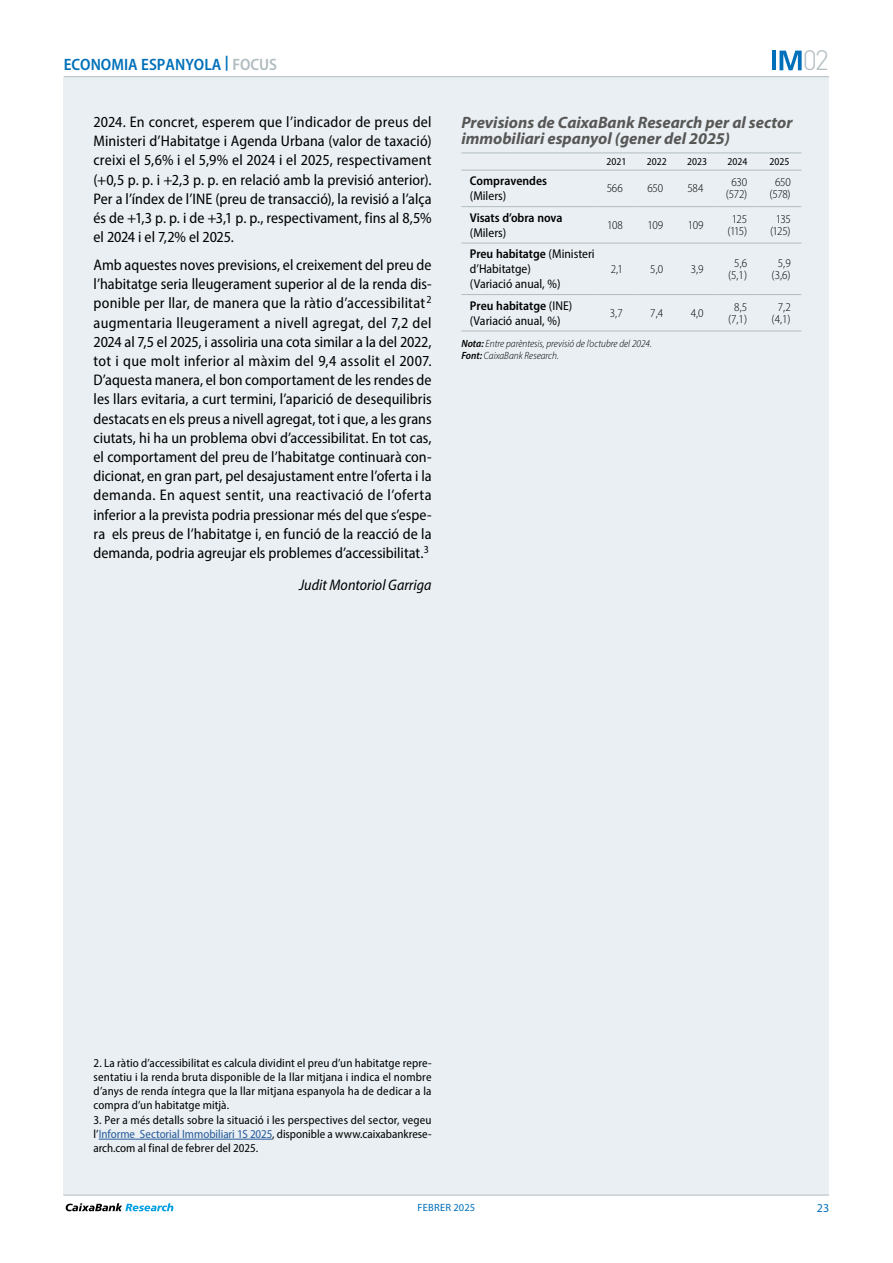
<style>
.page{position:relative;width:893px;height:1263px;background:#fff}
.page>*{position:absolute;margin:0;border:0;box-sizing:border-box;transform-origin:0 0}
.t1{font:300 27.6px "DIN Pro";color:#b2bdc2}
.t2{font:italic 700 16.5px/16.5px "Myriad Pro";color:#575756}
.t3{font:600 semi-condensed 16.5px "Myriad Pro";color:#0070ba}
.t4{font:semi-condensed 15.3px/19.2px "Myriad Pro";color:#000;text-align:justify}
.t5{font:italic semi-condensed 15.3px "Myriad Pro";color:#000}
.t6{font:semi-condensed 12.75px/15px "Myriad Pro";color:#000}
.t7{font:600 semi-condensed 12.75px "Myriad Pro";color:#000}
.t8{font:semi-condensed 12px/14.2px "Myriad Pro";letter-spacing:.01em;color:#000;text-align:justify}
.t9{font:300 semi-condensed 12px/12px "Myriad Pro";letter-spacing:-.02em;color:#000;text-align:center}
.t10{font:12px "Myriad Pro";color:#0070ba}
.t11{font:italic 300 semi-condensed 10.5px/12px "Myriad Pro";color:#000}
.t12{font:semi-condensed 10.5px "Myriad Pro";color:#000}
.t13{font:10.5px "Myriad Pro";letter-spacing:.02em;color:#0070ba}
.s1{color:#b2bdc2}
.s2{font-weight:600}
.s3{color:#275b9b}
</style>
<div class="page">
<div style="left:64px;top:77px;width:765px;height:1118px;background:#e9eff3"></div>
<hr style="left:64px;top:76px;width:765px;height:1px;background:#b2bdc2">
<hr style="left:63px;top:1195px;width:766px;height:1px;background:#b2bdc2">
<svg style="left:66px;top:1203px;width:107px;height:8px"></svg>
<svg style="left:779px;top:51px;width:23px;height:19px"></svg>
<hr style="left:772px;top:51px;width:4px;height:19px;background:#0070ba">
<hr style="left:99px;top:1139px;width:173px;height:1px;background:#275b9b">
<hr style="left:461px;top:153px;width:135px;height:1px;background:#b2bdc2">
<hr style="left:596px;top:153px;width:41px;height:1px;background:#b2bdc2">
<hr style="left:637px;top:153px;width:40px;height:1px;background:#b2bdc2">
<hr style="left:677px;top:153px;width:40px;height:1px;background:#b2bdc2">
<hr style="left:717px;top:153px;width:41px;height:1px;background:#b2bdc2">
<hr style="left:758px;top:153px;width:43px;height:1px;background:#b2bdc2">
<hr style="left:461px;top:331px;width:135px;height:1px;background:#b2bdc2">
<hr style="left:596px;top:331px;width:41px;height:1px;background:#b2bdc2">
<hr style="left:637px;top:331px;width:40px;height:1px;background:#b2bdc2">
<hr style="left:677px;top:331px;width:40px;height:1px;background:#b2bdc2">
<hr style="left:717px;top:331px;width:41px;height:1px;background:#b2bdc2">
<hr style="left:758px;top:331px;width:43px;height:1px;background:#b2bdc2">
<hr style="left:461px;top:206px;width:135px;height:1px;background:#b2bdc2">
<hr style="left:596px;top:206px;width:41px;height:1px;background:#b2bdc2">
<hr style="left:637px;top:206px;width:40px;height:1px;background:#b2bdc2">
<hr style="left:677px;top:206px;width:40px;height:1px;background:#b2bdc2">
<hr style="left:717px;top:206px;width:41px;height:1px;background:#b2bdc2">
<hr style="left:758px;top:206px;width:43px;height:1px;background:#b2bdc2">
<hr style="left:461px;top:243px;width:135px;height:1px;background:#b2bdc2">
<hr style="left:596px;top:243px;width:41px;height:1px;background:#b2bdc2">
<hr style="left:637px;top:243px;width:40px;height:1px;background:#b2bdc2">
<hr style="left:677px;top:243px;width:40px;height:1px;background:#b2bdc2">
<hr style="left:717px;top:243px;width:41px;height:1px;background:#b2bdc2">
<hr style="left:758px;top:243px;width:43px;height:1px;background:#b2bdc2">
<hr style="left:461px;top:294px;width:135px;height:1px;background:#b2bdc2">
<hr style="left:596px;top:294px;width:41px;height:1px;background:#b2bdc2">
<hr style="left:637px;top:294px;width:40px;height:1px;background:#b2bdc2">
<hr style="left:677px;top:294px;width:40px;height:1px;background:#b2bdc2">
<hr style="left:717px;top:294px;width:41px;height:1px;background:#b2bdc2">
<hr style="left:758px;top:294px;width:43px;height:1px;background:#b2bdc2">
<hr style="left:461px;top:170px;width:135px;height:1px;background:#b2bdc2">
<hr style="left:596px;top:170px;width:41px;height:1px;background:#b2bdc2">
<hr style="left:637px;top:170px;width:40px;height:1px;background:#b2bdc2">
<hr style="left:677px;top:170px;width:40px;height:1px;background:#b2bdc2">
<hr style="left:717px;top:170px;width:41px;height:1px;background:#b2bdc2">
<hr style="left:758px;top:170px;width:43px;height:1px;background:#b2bdc2">
<p class="t3" style="left:64px;top:54px;width:215px">ECONOMIA ESPANYOLA <sup>|</sup> <span class="s1">FOCUS</span></p>
<h1 class="t1" style="left:803px;top:39px;width:28px">02</h1>
<p class="t4" style="left:94px;top:112px;width:340px">2024. En concret, esperem que l’indicador de preus del Ministeri d’Habitatge i Agenda Urbana (valor de taxació) creixi el 5,6% i el 5,9% el 2024 i el 2025, respectivament (+0,5 p. p. i +2,3 p. p. en relació amb la previsió anterior).<br>Per a l’índex de l’INE (preu de transacció), la revisió a l’alça és de +1,3 p. p. i de +3,1 p. p., respectivament, fins al 8,5% el 2024 i el 7,2% el 2025.</p>
<p class="t4" style="left:94px;top:255px;width:340px">Amb aquestes noves previsions, el creixement del preu de l’habitatge seria lleugerament superior al de la renda dis&shy;ponible per llar, de manera que la ràtio d’accessibilitat <sup>2 </sup>augmentaria lleugerament a nivell agregat, del 7,2 del 2024 al 7,5 el 2025, i assoliria una cota similar a la del 2022, tot i que molt inferior al màxim del 9,4 assolit el 2007.<br>D’aquesta manera, el bon comportament de les rendes de les llars evitaria, a curt termini, l’aparició de desequilibris destacats en els preus a nivell agregat, tot i que, a les grans ciutats, hi ha un problema obvi d’accessibilitat. En tot cas, el comportament del preu de l’habitatge continuarà con&shy;dicionat, en gran part, pel desajustament entre l’oferta i la demanda. En aquest sentit, una reactivació de l’oferta inferior a la prevista podria pressionar més del que s’espe&shy;ra els preus de l’habitatge i, en funció de la reacció de la demanda, podria agreujar els problemes d’accessibilitat.<sup>3</sup></p>
<p class="t5" style="left:299px;top:575px;width:134px">Judit Montoriol Garriga</p>
<p class="t2" style="left:461px;top:114px;width:333px">Previsions de CaixaBank Research per al sector immobiliari espanyol (gener del 2025)</p>
<p class="t12" style="left:606px;top:155px;width:21px">2021</p>
<p class="t12" style="left:647px;top:155px;width:21px">2022</p>
<p class="t12" style="left:687px;top:155px;width:21px">2023</p>
<p class="t12" style="left:728px;top:155px;width:21px">2024</p>
<p class="t12" style="left:770px;top:155px;width:21px">2025</p>
<p class="t7" style="left:470px;top:173px;width:79px">Compravendes</p>
<p class="t6" style="left:470px;top:188px;width:38px">(Milers)</p>
<p class="t9" style="left:607px;top:183px;width:18px">566</p>
<p class="t9" style="left:647px;top:183px;width:17px">650</p>
<p class="t9" style="left:687px;top:183px;width:18px">584</p>
<p class="t9" style="left:726px;top:177px;width:23px">630 (572)</p>
<p class="t9" style="left:770px;top:177px;width:23px">650 (578)</p>
<p class="t7" style="left:470px;top:209px;width:94px">Visats d’obra nova</p>
<p class="t6" style="left:470px;top:225px;width:38px">(Milers)</p>
<p class="t6" style="left:470px;top:246px;width:126px"><span class="s2">Preu habitatge</span> (Ministeri d’Habitatge)<br>(Variació anual, %)</p>
<p class="t9" style="left:607px;top:219px;width:17px">108</p>
<p class="t9" style="left:648px;top:219px;width:17px">109</p>
<p class="t9" style="left:688px;top:219px;width:17px">109</p>
<p class="t9" style="left:727px;top:213px;width:21px">125 (115)</p>
<p class="t9" style="left:770px;top:213px;width:22px">135 (125)</p>
<p class="t9" style="left:611px;top:263px;width:13px">2,1</p>
<p class="t9" style="left:650px;top:263px;width:14px">5,0</p>
<p class="t9" style="left:691px;top:263px;width:14px">3,9</p>
<p class="t9" style="left:728px;top:257px;width:21px">5,6 (5,1)</p>
<p class="t9" style="left:772px;top:257px;width:21px">5,9 (3,6)</p>
<p class="t6" style="left:470px;top:298px;width:104px"><span class="s2">Preu habitatge</span> (INE) (Variació anual, %)</p>
<p class="t9" style="left:610px;top:307px;width:14px">3,7</p>
<p class="t9" style="left:650px;top:307px;width:14px">7,4</p>
<p class="t9" style="left:691px;top:307px;width:14px">4,0</p>
<p class="t9" style="left:728px;top:301px;width:21px">8,5 (7,1)</p>
<p class="t9" style="left:772px;top:301px;width:21px">7,2 (4,1)</p>
<p class="t11" style="left:461px;top:338px;width:192px"><span class="s2">Nota:</span> Entre parèntesis, previsió de l’octubre del 2024.<br><span class="s2">Font:</span> CaixaBank Research.</p>
<p class="t8" style="left:94px;top:1055px;width:340px">2. La ràtio d’accessibilitat es calcula dividint el preu d’un habitatge repre&shy;sentatiu i la renda bruta disponible de la llar mitjana i indica el nombre d’anys de renda íntegra que la llar mitjana espanyola ha de dedicar a la compra d’un habitatge mitjà.</p>
<p class="t8" style="left:94px;top:1112px;width:340px">3. Per a més detalls sobre la situació i les perspectives del sector, vegeu l’<span class="s3">Informe Sectorial Immobiliari 1S 2025</span>, disponible a www.caixabankrese&shy;arch.com al final de febrer del 2025.</p>
<p class="t13" style="left:418px;top:1202px;width:59px">FEBRER 2025</p>
<p class="t10" style="left:817px;top:1202px;width:14px">23</p>
</div>
